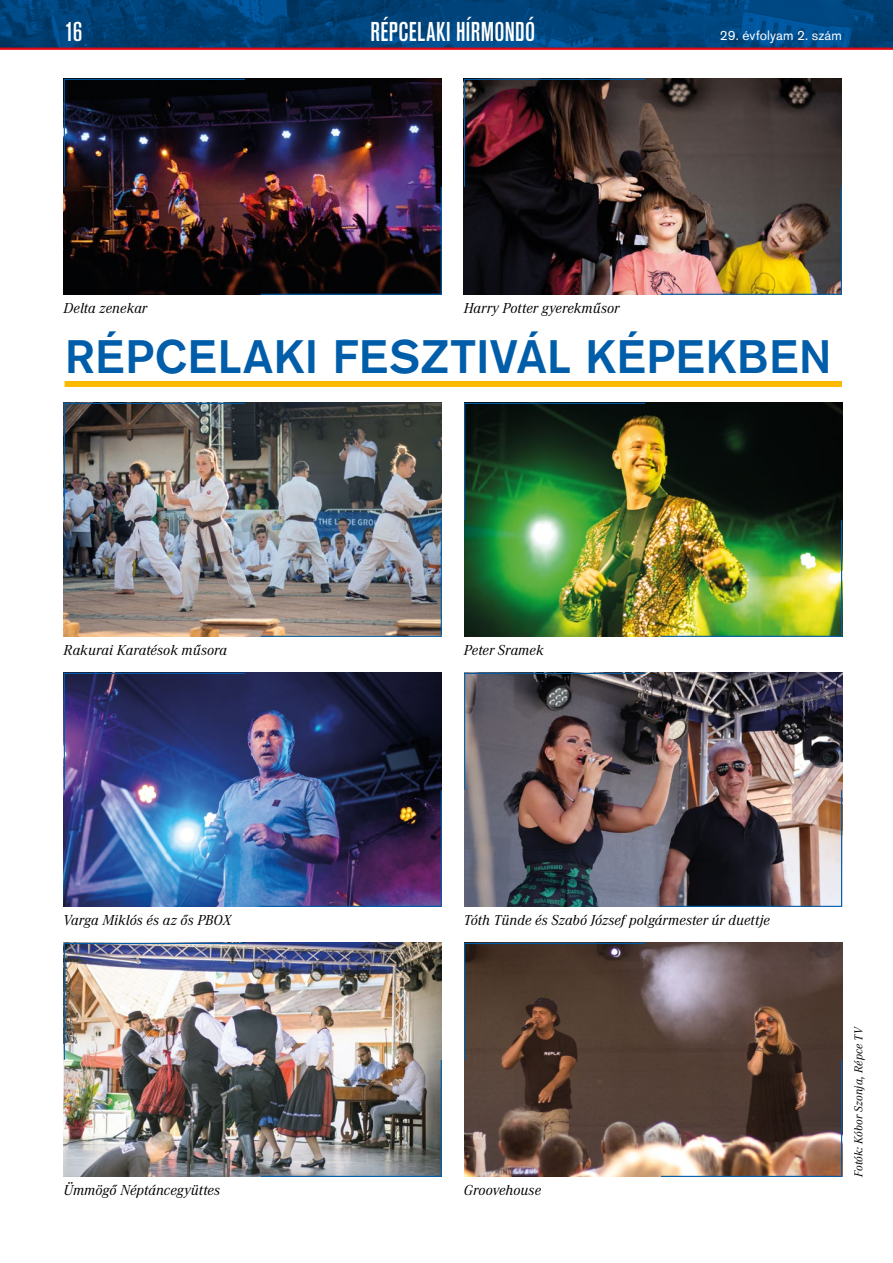
<style>
.page{position:relative;width:893px;height:1263px;background:#fff}
.page>*{position:absolute;margin:0;border:0;box-sizing:border-box;transform-origin:0 0}
.t1{font:500 46.5px "Akzidenz Grotesk Pro";letter-spacing:.01em;color:#005da9}
.t2{font:500 condensed 27px "Akzidenz Grotesk Pro";letter-spacing:.015em;color:#fff}
.t3{font:italic 15px "Corporate A Pro";letter-spacing:.005em;color:#000}
.t4{font:13.5px "Akzidenz Grotesk Pro";letter-spacing:.01em;color:#fff}
.t5{font:italic 12px "Corporate A Pro";letter-spacing:.01em;color:#000}
</style>
<div class="page">
<svg style="left:0;top:0;width:893px;height:48px;background:#01437a"></svg>
<hr style="left:0;top:48px;width:893px;height:2px;background:#e30613">
<img style="left:64px;top:79px;width:378px;height:216px">
<img style="left:63px;top:78px;width:183px;height:110px">
<img style="left:260px;top:186px;width:182px;height:109px">
<img style="left:64px;top:943px;width:378px;height:234px">
<img style="left:63px;top:942px;width:183px;height:119px">
<img style="left:260px;top:1059px;width:182px;height:118px">
<img style="left:464px;top:943px;width:378px;height:234px">
<svg style="left:464px;top:942px;width:182px;height:119px;background:#4f3c30"></svg>
<img style="left:660px;top:1059px;width:183px;height:118px">
<img style="left:64px;top:673px;width:378px;height:234px">
<svg style="left:63px;top:672px;width:183px;height:119px;background:#313674"></svg>
<img style="left:260px;top:789px;width:182px;height:118px">
<img style="left:464px;top:673px;width:378px;height:234px">
<img style="left:464px;top:672px;width:182px;height:119px">
<img style="left:660px;top:789px;width:183px;height:118px">
<img style="left:64px;top:403px;width:378px;height:234px">
<img style="left:63px;top:402px;width:183px;height:119px">
<img style="left:260px;top:519px;width:182px;height:118px">
<img style="left:464px;top:403px;width:378px;height:234px">
<svg style="left:464px;top:402px;width:182px;height:119px;background:#2f5327"></svg>
<img style="left:660px;top:519px;width:183px;height:118px">
<img style="left:464px;top:79px;width:378px;height:216px">
<svg style="left:463px;top:78px;width:183px;height:110px;background:#392223"></svg>
<img style="left:660px;top:186px;width:182px;height:109px">
<div style="left:65px;top:381px;width:777px;height:6px;background:#fbba00"></div>
<h2 class="t2" style="left:65px;top:14px;width:19px">16</h2>
<h2 class="t2" style="left:371px;top:14px;width:166px">RÉPCELAKI HÍRMONDÓ</h2>
<p class="t4" style="left:720px;top:26px;width:123px">29. évfolyam 2. szám</p>
<p class="t3" style="left:64px;top:297px;width:85px">Delta zenekar</p>
<p class="t3" style="left:464px;top:297px;width:157px">Harry Potter gyerekműsor</p>
<h1 class="t1" style="left:65px;top:326px;width:769px">RÉPCELAKI FESZTIVÁL KÉPEKBEN</h1>
<p class="t3" style="left:64px;top:639px;width:165px">Rakurai Karatésok műsora</p>
<p class="t3" style="left:464px;top:639px;width:81px">Peter Sramek</p>
<p class="t3" style="left:64px;top:909px;width:169px">Varga Miklós és az ős PBOX</p>
<p class="t3" style="left:464px;top:909px;width:307px">Tóth Tünde és Szabó József polgármester úr duettje</p>
<p class="t3" style="left:64px;top:1179px;width:158px">Ümmögő Néptáncegyüttes</p>
<p class="t3" style="left:464px;top:1179px;width:79px">Groovehouse</p>
<p class="t5" style="left:850px;top:1177px;width:152px;rotate:-90deg">Fotók: Kóbor Szonja, Répce TV</p>
</div>
